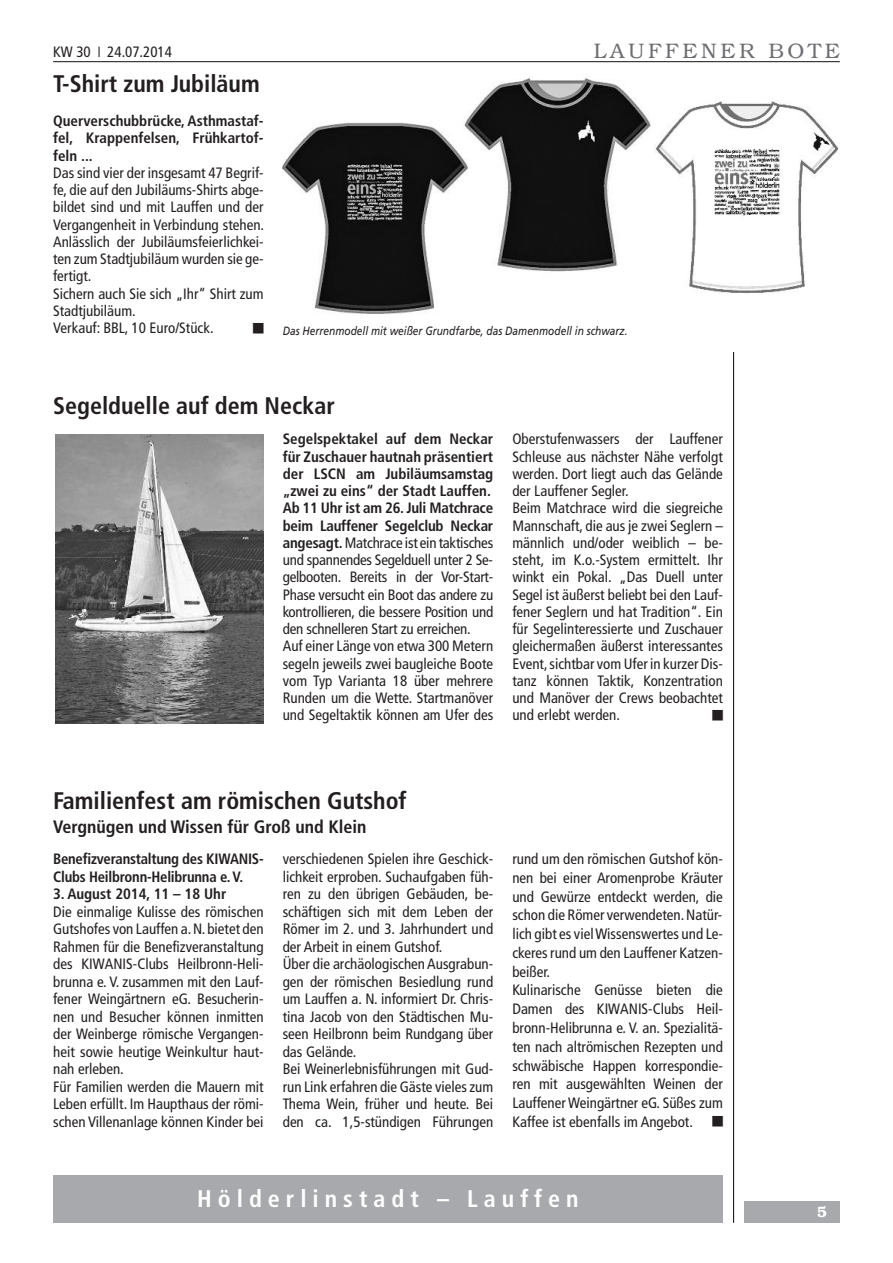
<style>
.page{position:relative;width:893px;height:1263px;background:#fff}
.page>*{position:absolute;margin:0;border:0;box-sizing:border-box;transform-origin:0 0}
.t1{font:700 condensed 24px "Frutiger LT";color:#231f20}
.t2{font:700 condensed 24px "Frutiger LT";letter-spacing:.25em;color:#fff}
.t3{font:300 21px "Bookman LT";letter-spacing:.175em;color:#6c6d70}
.t4{font:700 condensed 18px "Frutiger LT";color:#231f20}
.t5{font:condensed 15px/17.2px "Frutiger LT";color:#231f20}
.t6{font:700 condensed 15px/17.2px "Frutiger LT";letter-spacing:-.005em;color:#231f20;text-align:justify}
.t7{font:600 15px "Bookman LT";color:#fff}
.t8{font:italic 12px "Frutiger LT";color:#231f20;scale:.85 1}
.s1{font-weight:700}
</style>
<div class="page">
<hr style="left:53px;top:61px;width:787px;height:1px;background:#231f20">
<div style="left:744px;top:1201px;width:96px;height:21px;background:#a8a9ad"></div>
<hr style="left:733px;top:74px;width:1px;height:1148px;background:#231f20">
<img style="left:283px;top:78px;width:368px;height:236px">
<div style="left:655px;top:74px;width:185px;height:256px;background:#fff"></div>
<img style="left:655px;top:101px;width:184px;height:192px">
<div style="left:283px;top:326px;width:557px;height:26px;background:#fff"></div>
<img style="left:55px;top:434px;width:209px;height:289px">
<div style="left:53px;top:1175px;width:670px;height:47px;background:#a8a9ad"></div>
<p class="t5" style="left:53px;top:44px;width:120px">KW 30 ❘ 24.07.2014</p>
<h2 class="t3" style="left:594px;top:38px;width:247px">LAUFFENER BOTE</h2>
<h1 class="t1" style="left:53px;top:74px;width:208px">T-Shirt zum Jubiläum</h1>
<p class="t6" style="left:53px;top:113px;width:212px">Querverschubbrücke, Asthmastaf&shy;fel, Krappenfelsen, Frühkartof&shy;feln ...</p>
<p class="t5" style="left:53px;top:165px;width:213px">Das sind vier der insgesamt 47 Begrif&shy;fe, die auf den Jubiläums-Shirts abge&shy;bildet sind und mit Lauffen und der<br>Vergangenheit in Verbindung stehen.<br>Anlässlich der Jubiläumsfeierlichkei&shy;ten zum Stadtjubiläum wurden sie ge&shy;fertigt.<br>Sichern auch Sie sich „Ihr“ Shirt zum<br>Stadtjubiläum.<br>Verkauf: BBL, 10 Euro/Stück.</p>
<p class="t8" style="left:283px;top:326px;width:407px">Das Herrenmodell mit weißer Grundfarbe, das Damenmodell in schwarz.</p>
<h1 class="t1" style="left:53px;top:396px;width:283px">Segelduelle auf dem Neckar</h1>
<p class="t5" style="left:283px;top:432px;width:212px"><span class="s1">Segelspektakel auf dem Neckar für Zuschauer hautnah präsentiert der LSCN am Jubiläumsamstag „zwei zu eins“ der Stadt Lauffen.<br>Ab 11 Uhr ist am 26. Juli Matchrace beim Lauffener Segelclub Neckar angesagt.</span>Matchrace ist ein taktisches und spannendes Segelduell unter 2 Se&shy;gelbooten. Bereits in der Vor-Start-Phase versucht ein Boot das andere zu kontrollieren, die bessere Position und den schnelleren Start zu erreichen.<br>Auf einer Länge von etwa 300 Metern segeln jeweils zwei baugleiche Boote vom Typ Varianta 18 über mehrere Runden um die Wette. Startmanöver und Segeltaktik können am Ufer des</p>
<p class="t5" style="left:512px;top:432px;width:212px">Oberstufenwassers der Lauffener Schleuse aus nächster Nähe verfolgt werden. Dort liegt auch das Gelände der Lauffener Segler.<br>Beim Matchrace wird die siegreiche Mannschaft, die aus je zwei Seglern – männlich und/oder weiblich – be&shy;steht, im K.o.-System ermittelt. Ihr winkt ein Pokal. „Das Duell unter Segel ist äußerst beliebt bei den Lauf&shy;fener Seglern und hat Tradition“. Ein für Segelinteressierte und Zuschauer gleichermaßen äußerst interessantes Event,sichtbar vom Ufer in kurzer Dis&shy;tanz können Taktik, Konzentration und Manöver der Crews beobachtet und erlebt werden.</p>
<h1 class="t1" style="left:53px;top:791px;width:355px">Familienfest am römischen Gutshof</h1>
<p class="t4" style="left:53px;top:820px;width:315px">Vergnügen und Wissen für Groß und Klein</p>
<p class="t6" style="left:53px;top:851px;width:212px">Benefizveranstaltung des KIWANIS-<br>Clubs Heilbronn-Helibrunna e.V.</p>
<p class="t6" style="left:53px;top:886px;width:175px">3. August 2014, 11 – 18 Uhr</p>
<p class="t5" style="left:53px;top:904px;width:212px">Die einmalige Kulisse des römischen Gutshofes von Lauffen a.N. bietet den Rahmen für die Benefizveranstaltung des KIWANIS-Clubs Heilbronn-Heli&shy;brunna e. V. zusammen mit den Lauf&shy;fener Weingärtnern eG. Besucherin&shy;nen und Besucher können inmitten der Weinberge römische Vergangen&shy;heit sowie heutige Weinkultur haut&shy;nah erleben.<br>Für Familien werden die Mauern mit Leben erfüllt. Im Haupthaus der römi&shy;schen Villenanlage können Kinder bei</p>
<p class="t5" style="left:283px;top:851px;width:212px">verschiedenen Spielen ihre Geschick&shy;lichkeit erproben. Suchaufgaben füh&shy;ren zu den übrigen Gebäuden, be&shy;schäftigen sich mit dem Leben der Römer im 2. und 3. Jahrhundert und der Arbeit in einem Gutshof.<br>Über die archäologischenAusgrabun&shy;gen der römischen Besiedlung rund um Lauffen a. N. informiert Dr. Chris&shy;tina Jacob von den Städtischen Mu&shy;seen Heilbronn beim Rundgang über das Gelände.<br>Bei Weinerlebnisführungen mit Gud&shy;run Link erfahren die Gäste vieles zum Thema Wein, früher und heute. Bei den ca. 1,5-stündigen Führungen</p>
<p class="t5" style="left:512px;top:851px;width:212px;line-height:18.8px">rund um den römischen Gutshof kön&shy;nen bei einer Aromenprobe Kräuter und Gewürze entdeckt werden, die schon die Römer verwendeten.Natür&shy;lich gibt es vielWissenswertes und Le&shy;ckeres rund um den Lauffener Katzen&shy;beißer.<br>Kulinarische Genüsse bieten die Damen des KIWANIS-Clubs Heil&shy;bronn-Helibrunna e. V. an. Spezialitä&shy;ten nach altrömischen Rezepten und schwäbische Happen korrespondie&shy;ren mit ausgewählten Weinen der LauffenerWeingärtner eG. Süßes zum Kaffee ist ebenfalls im Angebot.</p>
<h1 class="t2" style="left:197px;top:1189px;width:383px">Hölderlinstadt – Lauffen</h1>
<p class="t7" style="left:817px;top:1203px;width:11px">5</p>
</div>
